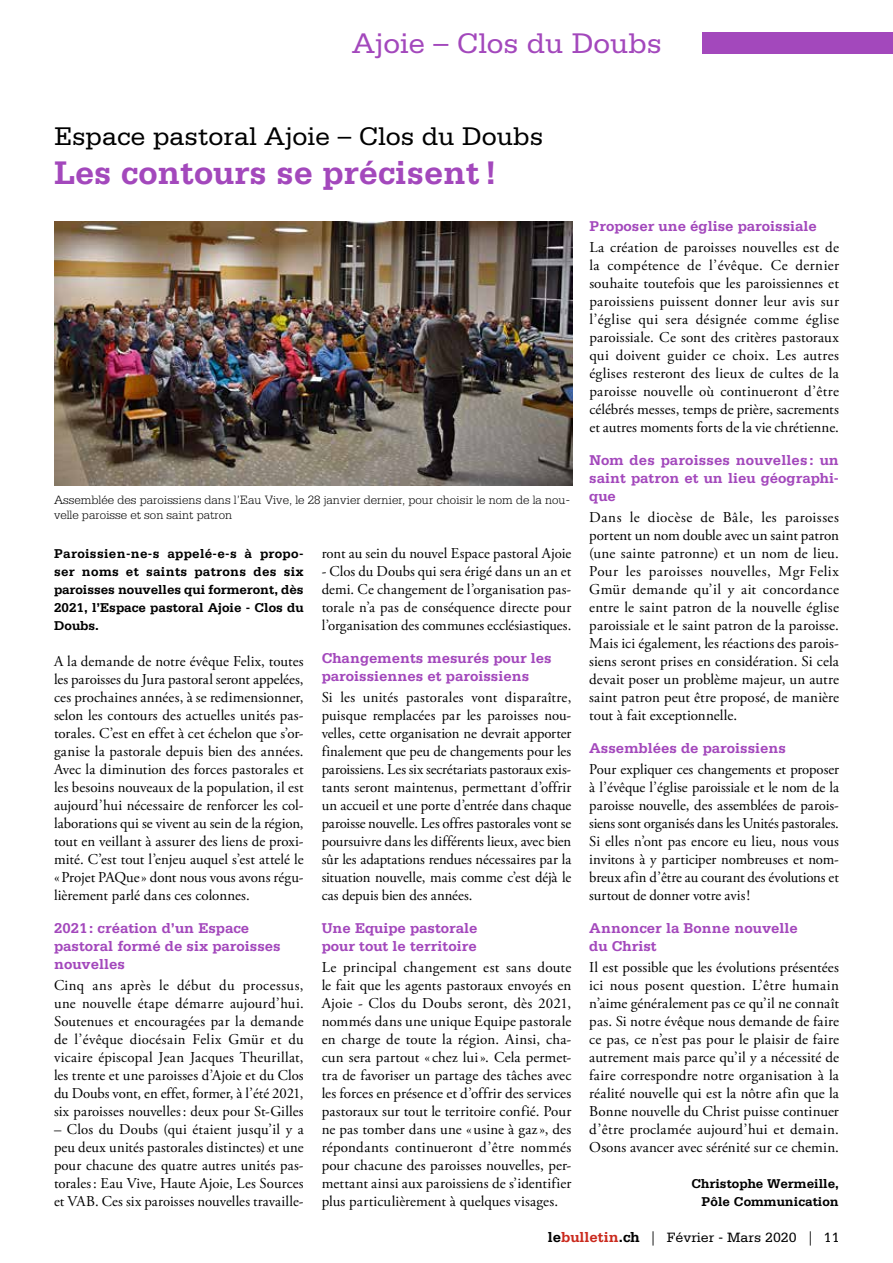
<style>
.page{position:relative;width:893px;height:1263px;background:#fff}
.page>*{position:absolute;margin:0;border:0;box-sizing:border-box;transform-origin:0 0}
.t1{font:700 34.5px "Serifa";color:#a348bc}
.t2{font:30px "Serifa";color:#a348bc}
.t3{font:27px "Serifa";color:#000}
.t4{font:15px/18px "Adobe Garamond Pro";color:#000;text-align:justify}
.t5{font:700 15px/18px "Serifa";color:#a348bc}
.t6{font:14.25px "Serifa";color:#000}
.t7{font:700 13.5px/18px "Serifa";color:#000;text-align:justify}
.t8{font:300 12.75px/15px "Serifa";color:#000}
.s1{font-weight:700;font-size:15px}
.s2{font-weight:700;font-size:15px;color:#ca291d}
.s3{font-family:"Adobe Garamond Pro"}
</style>
<div class="page">
<div style="left:703px;top:33px;width:190px;height:21px;background:#a348bc"></div>
<img style="left:54px;top:221px;width:518px;height:265px">
<h2 class="t2" style="left:352px;top:27px;width:312px">Ajoie – Clos du Doubs</h2>
<h3 class="t3" style="left:54px;top:121px;width:491px">Espace pastoral Ajoie – Clos du Doubs</h3>
<h1 class="t1" style="left:54px;top:153px;width:445px">Les contours se précisent!</h1>
<p class="t8" style="left:54px;top:492px;width:517px">Assemblée des paroissiens dans l’Eau Vive, le 28 janvier dernier, pour choisir le nom de la nou&shy;velle paroisse et son saint patron</p>
<p class="t7" style="left:54px;top:544px;width:251px">Paroissien-ne-s appelé-e-s à propo&shy;ser noms et saints patrons des six paroisses nouvelles qui formeront, dès 2021, l’Espace pastoral Ajoie - Clos du Doubs.</p>
<p class="t4" style="left:54px;top:653px;width:251px">A la demande de notre évêque Felix, toutes les paroisses du Jura pastoral seront appelées, ces prochaines années, à se redimensionner, selon les contours des actuelles unités pas&shy;torales. C’est en effet à cet échelon que s’or&shy;ganise la pastorale depuis bien des années.<br>Avec la diminution des forces pastorales et les besoins nouveaux de la population, il est aujourd’hui nécessaire de renforcer les col&shy;laborations qui se vivent au sein de la région, tout en veillant à assurer des liens de proxi&shy;mité. C’est tout l’enjeu auquel s’est attelé le «Projet PAQue» dont nous vous avons régu&shy;lièrement parlé dans ces colonnes.</p>
<p class="t5" style="left:54px;top:919px;width:228px">2021: création d’un Espace pastoral formé de six paroisses nouvelles</p>
<p class="t4" style="left:54px;top:977px;width:251px">Cinq ans après le début du processus, une nouvelle étape démarre aujourd’hui.<br>Soutenues et encouragées par la demande de l’évêque diocésain Felix Gmür et du vicaire épiscopal Jean Jacques Theurillat, les trente et une paroisses d’Ajoie et du Clos du Doubs vont, en effet, former, à l’été 2021, six paroisses nouvelles: deux pour St-Gilles</p>
<p class="t4" style="left:54px;top:1121px;width:251px">– Clos du Doubs (qui étaient jusqu’il y a peu deux unités pastorales distinctes) et une pour chacune des quatre autres unités pas&shy;torales: Eau Vive, Haute Ajoie, Les Sources et VAB. Ces six paroisses nouvelles travaille-</p>
<p class="t4" style="left:322px;top:545px;width:251px">ront au sein du nouvel Espace pastoral Ajoie</p>
<p class="t4" style="left:322px;top:563px;width:251px">- Clos du Doubs qui sera érigé dans un an et demi. Ce changement de l’organisation pas&shy;torale n’a pas de conséquence directe pour l’organisation des communes ecclésiastiques.</p>
<p class="t5" style="left:322px;top:649px;width:232px">Changements mesurés pour les paroissiennes et paroissiens</p>
<p class="t4" style="left:322px;top:689px;width:251px">Si les unités pastorales vont disparaître, puisque remplacées par les paroisses nou&shy;velles, cette organisation ne devrait apporter finalement que peu de changements pour les paroissiens. Les six secrétariats pastoraux exis&shy;tants seront maintenus, permettant d’offrir un accueil et une porte d’entrée dans chaque paroisse nouvelle. Les offres pastorales vont se poursuivre dans les différents lieux, avec bien sûr les adaptations rendues nécessaires par la situation nouvelle, mais comme c’est déjà le cas depuis bien des années.</p>
<p class="t5" style="left:322px;top:919px;width:157px">Une Equipe pastorale pour tout le territoire</p>
<p class="t4" style="left:322px;top:959px;width:251px">Le principal changement est sans doute le fait que les agents pastoraux envoyés en Ajoie - Clos du Doubs seront, dès 2021, nommés dans une unique Equipe pastorale en charge de toute la région. Ainsi, cha&shy;cun sera partout « chez lui». Cela permet&shy;tra de favoriser un partage des tâches avec les forces en présence et d’offrir des services pastoraux sur tout le territoire confié. Pour ne pas tomber dans une «usine à gaz», des répondants continueront d’être nommés pour chacune des paroisses nouvelles, per&shy;mettant ainsi aux paroissiens de s’identifier plus particulièrement à quelques visages.</p>
<p class="t5" style="left:589px;top:217px;width:229px">Proposer une église paroissiale</p>
<p class="t4" style="left:589px;top:239px;width:251px">La création de paroisses nouvelles est de la compétence de l’évêque. Ce dernier souhaite toutefois que les paroissiennes et paroissiens puissent donner leur avis sur l’église qui sera désignée comme église paroissiale. Ce sont des critères pastoraux qui doivent guider ce choix. Les autres églises resteront des lieux de cultes de la paroisse nouvelle où continueront d’être célébrés messes, temps de prière, sacrements et autres moments forts de la vie chrétienne.</p>
<p class="t5" style="left:589px;top:451px;width:251px;text-align:justify">Nom des paroisses nouvelles : un saint patron et un lieu géographi&shy;que</p>
<p class="t4" style="left:589px;top:509px;width:251px">Dans le diocèse de Bâle, les paroisses portent un nom double avec un saint patron (une sainte patronne) et un nom de lieu.<br>Pour les paroisses nouvelles, Mgr Felix Gmür demande qu’il y ait concordance entre le saint patron de la nouvelle église paroissiale et le saint patron de la paroisse.<br>Mais ici également, les réactions des parois&shy;siens seront prises en considération. Si cela devait poser un problème majeur, un autre saint patron peut être proposé, de manière tout à fait exceptionnelle.</p>
<p class="t5" style="left:589px;top:739px;width:198px">Assemblées de paroissiens</p>
<p class="t4" style="left:589px;top:761px;width:251px">Pour expliquer ces changements et proposer à l’évêque l’église paroissiale et le nom de la paroisse nouvelle, des assemblées de parois&shy;siens sont organisés dans les Unités pastorales.<br>Si elles n’ont pas encore eu lieu, nous vous invitons à y participer nombreuses et nom&shy;breux afin d’être au courant des évolutions et surtout de donner votre avis!</p>
<p class="t5" style="left:589px;top:919px;width:210px">Annoncer la Bonne nouvelle du Christ</p>
<p class="t4" style="left:589px;top:959px;width:251px">Il est possible que les évolutions présentées ici nous posent question. L’être humain n’aime généralement pas ce qu’il ne connaît pas. Si notre évêque nous demande de faire ce pas, ce n’est pas pour le plaisir de faire autrement mais parce qu’il y a nécessité de faire correspondre notre organisation à la réalité nouvelle qui est la nôtre afin que la Bonne nouvelle du Christ puisse continuer d’être proclamée aujourd’hui et demain.<br>Osons avancer avec sérénité sur ce chemin.</p>
<p class="t7" style="left:691px;top:1174px;width:149px;text-align:right">Christophe Wermeille,<br>Pôle Communication</p>
<p class="t6" style="left:548px;top:1230px;width:293px"><span class="s1">le</span><span class="s2">bulletin</span><span class="s1">.ch</span> <span class="s3">|</span> Février - Mars 2020 <span class="s3">|</span> 11</p>
</div>
